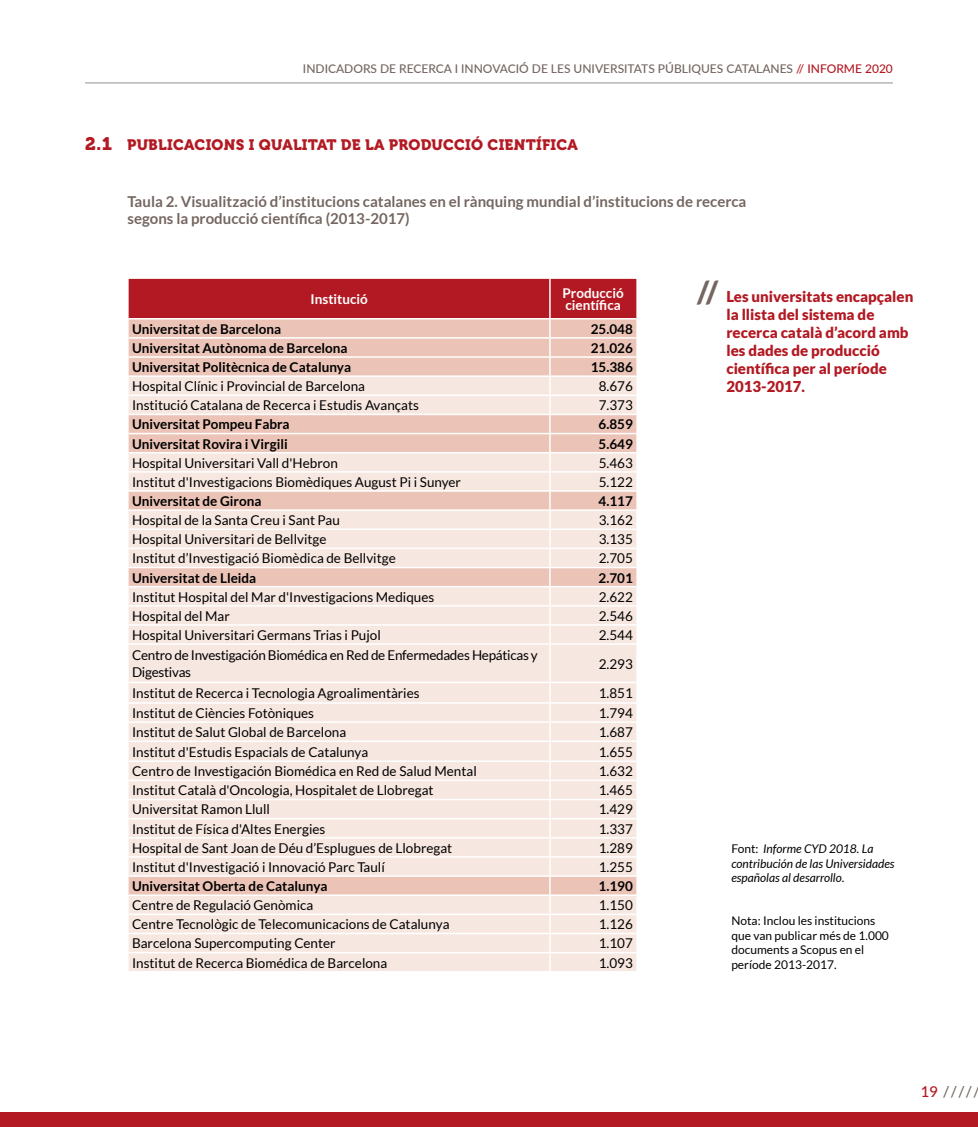
<style>
.page{position:relative;width:978px;height:1127px;background:#fff}
.page>*{position:absolute;margin:0;border:0;box-sizing:border-box;transform-origin:0 0}
.t1{font:900 30px "Lato";color:#746661}
.t2{font:700 15px/16.5px "Lato";color:#746661}
.t3{font:900 15px/18px "Lato";color:#b31922}
.t4{font:15px "Museo 900";letter-spacing:.015em;color:#b31922}
.t5{font:500 15px "Lato";color:#746661}
.t6{font:13.5px "Lato";color:#000}
.t7{font:700 13.5px "Lato";color:#000}
.t8{font:13.5px/16.5px "Lato";letter-spacing:-.02em;color:#000}
.t9{font:700 13.5px/12px "Lato";color:#fff}
.t10{font:12px/14.4px "Lato";color:#000}
.t11{font:500 12px "Lato";color:#746661}
.t12{font:italic 12px/14.4px "Lato";color:#000}
.s1{color:#b31922}
.s2{font-size:18px}
.s3{font-style:normal}
</style>
<div class="page">
<hr style="left:85px;top:82px;width:808px;height:1px;background:#9d9e9e">
<div style="left:0;top:1112px;width:978px;height:15px;background:#b31922"></div>
<div style="left:129px;top:645px;width:507px;height:326px;background:#f7e7e1"></div>
<svg style="left:129px;top:279px;width:507px;height:364px;background:#ecc6c0"></svg>
<hr style="left:549px;top:645px;width:2px;height:36px;background:#fff">
<hr style="left:129px;top:681px;width:421px;height:2px;background:#fff">
<hr style="left:550px;top:681px;width:86px;height:2px;background:#fff">
<hr style="left:129px;top:702px;width:421px;height:2px;background:#fff">
<hr style="left:550px;top:702px;width:86px;height:2px;background:#fff">
<hr style="left:129px;top:721px;width:421px;height:2px;background:#fff">
<hr style="left:550px;top:721px;width:86px;height:2px;background:#fff">
<hr style="left:129px;top:740px;width:421px;height:2px;background:#fff">
<hr style="left:550px;top:740px;width:86px;height:2px;background:#fff">
<hr style="left:129px;top:760px;width:421px;height:2px;background:#fff">
<hr style="left:550px;top:760px;width:86px;height:2px;background:#fff">
<hr style="left:129px;top:779px;width:421px;height:2px;background:#fff">
<hr style="left:550px;top:779px;width:86px;height:2px;background:#fff">
<hr style="left:129px;top:799px;width:421px;height:1px;background:#fff">
<hr style="left:550px;top:799px;width:86px;height:1px;background:#fff">
<hr style="left:129px;top:818px;width:421px;height:1px;background:#fff">
<hr style="left:550px;top:818px;width:86px;height:1px;background:#fff">
<hr style="left:129px;top:837px;width:421px;height:1px;background:#fff">
<hr style="left:550px;top:837px;width:86px;height:1px;background:#fff">
<hr style="left:129px;top:856px;width:421px;height:2px;background:#fff">
<hr style="left:550px;top:856px;width:86px;height:2px;background:#fff">
<hr style="left:129px;top:875px;width:421px;height:2px;background:#fff">
<hr style="left:550px;top:875px;width:86px;height:2px;background:#fff">
<hr style="left:129px;top:894px;width:421px;height:2px;background:#fff">
<hr style="left:550px;top:894px;width:86px;height:2px;background:#fff">
<hr style="left:129px;top:913px;width:421px;height:2px;background:#fff">
<hr style="left:550px;top:913px;width:86px;height:2px;background:#fff">
<hr style="left:129px;top:933px;width:421px;height:1px;background:#fff">
<hr style="left:550px;top:933px;width:86px;height:1px;background:#fff">
<hr style="left:129px;top:952px;width:421px;height:1px;background:#fff">
<hr style="left:550px;top:952px;width:86px;height:1px;background:#fff">
<svg style="left:549px;top:683px;width:2px;height:288px"></svg>
<p class="t11" style="left:303px;top:60px;width:591px">INDICADORS DE RECERCA I INNOVACIÓ DE LES UNIVERSITATS PÚBLIQUES CATALANES <span class="s1">// INFORME 2020</span></p>
<p class="t4" style="left:85px;top:136px;width:494px"><span class="s2">2.1</span> PUBLICACIONS I QUALITAT DE LA PRODUCCIÓ CIENTÍFICA</p>
<p class="t2" style="left:128px;top:193px;width:620px">Taula 2. Visualització d’institucions catalanes en el rànquing mundial d’institucions de recerca segons la producció científica (2013-2017)</p>
<p class="t9" style="left:311px;top:293px;width:59px">Institució</p>
<p class="t9" style="left:563px;top:287px;width:63px">Producció científica</p>
<p class="t7" style="left:132px;top:321px;width:151px">Universitat de Barcelona</p>
<p class="t7" style="left:591px;top:321px;width:44px">25.048</p>
<p class="t7" style="left:132px;top:340px;width:217px">Universitat Autònoma de Barcelona</p>
<p class="t7" style="left:591px;top:340px;width:44px">21.026</p>
<p class="t7" style="left:132px;top:359px;width:221px">Universitat Politècnica de Catalunya</p>
<p class="t7" style="left:591px;top:359px;width:44px">15.386</p>
<p class="t6" style="left:132px;top:379px;width:235px">Hospital Clínic i Provincial de Barcelona</p>
<p class="t6" style="left:599px;top:379px;width:36px">8.676</p>
<p class="t6" style="left:132px;top:398px;width:288px">Institució Catalana de Recerca i Estudis Avançats</p>
<p class="t6" style="left:599px;top:398px;width:36px">7.373</p>
<p class="t7" style="left:132px;top:417px;width:159px">Universitat Pompeu Fabra</p>
<p class="t7" style="left:599px;top:417px;width:36px">6.859</p>
<p class="t7" style="left:132px;top:436px;width:157px">Universitat Rovira i Virgili</p>
<p class="t7" style="left:599px;top:436px;width:36px">5.649</p>
<p class="t6" style="left:132px;top:455px;width:207px">Hospital Universitari Vall d'Hebron</p>
<p class="t6" style="left:599px;top:455px;width:36px">5.463</p>
<p class="t6" style="left:132px;top:474px;width:331px">Institut d'Investigacions Biomèdiques August Pi i Sunyer</p>
<p class="t6" style="left:599px;top:474px;width:36px">5.122</p>
<p class="t7" style="left:132px;top:493px;width:131px">Universitat de Girona</p>
<p class="t7" style="left:599px;top:493px;width:36px">4.117</p>
<p class="t6" style="left:132px;top:513px;width:209px">Hospital de la Santa Creu i Sant Pau</p>
<p class="t6" style="left:599px;top:513px;width:36px">3.162</p>
<p class="t6" style="left:132px;top:532px;width:196px">Hospital Universitari de Bellvitge</p>
<p class="t6" style="left:599px;top:532px;width:36px">3.135</p>
<p class="t6" style="left:132px;top:551px;width:265px">Institut d’Investigació Biomèdica de Bellvitge</p>
<p class="t6" style="left:599px;top:551px;width:36px">2.705</p>
<p class="t7" style="left:132px;top:570px;width:126px">Universitat de Lleida</p>
<p class="t7" style="left:599px;top:570px;width:36px">2.701</p>
<p class="t6" style="left:132px;top:589px;width:304px">Institut Hospital del Mar d'Investigacions Mediques</p>
<p class="t6" style="left:599px;top:589px;width:36px">2.622</p>
<p class="t6" style="left:132px;top:608px;width:99px">Hospital del Mar</p>
<p class="t6" style="left:599px;top:608px;width:36px">2.546</p>
<p class="t6" style="left:132px;top:627px;width:250px">Hospital Universitari Germans Trias i Pujol</p>
<p class="t6" style="left:599px;top:627px;width:36px">2.544</p>
<p class="t8" style="left:132px;top:647px;width:407px">Centro de Investigación Biomédica en Red de Enfermedades Hepáticas y<br>Digestivas</p>
<p class="t6" style="left:599px;top:656px;width:36px">2.293</p>
<p class="t6" style="left:132px;top:686px;width:289px">Institut de Recerca i Tecnologia Agroalimentàries</p>
<p class="t6" style="left:599px;top:686px;width:36px">1.851</p>
<p class="t6" style="left:132px;top:705px;width:184px">Institut de Ciències Fotòniques</p>
<p class="t6" style="left:599px;top:705px;width:36px">1.794</p>
<p class="t6" style="left:132px;top:725px;width:216px">Institut de Salut Global de Barcelona</p>
<p class="t6" style="left:599px;top:725px;width:36px">1.687</p>
<p class="t6" style="left:132px;top:744px;width:238px">Institut d'Estudis Espacials de Catalunya</p>
<p class="t6" style="left:599px;top:744px;width:36px">1.655</p>
<p class="t6" style="left:132px;top:764px;width:346px">Centro de Investigación Biomédica en Red de Salud Mental</p>
<p class="t6" style="left:599px;top:764px;width:36px">1.632</p>
<p class="t6" style="left:132px;top:783px;width:303px">Institut Català d'Oncologia, Hospitalet de Llobregat</p>
<p class="t6" style="left:599px;top:783px;width:36px">1.465</p>
<p class="t6" style="left:132px;top:802px;width:139px">Universitat Ramon Llull</p>
<p class="t6" style="left:599px;top:802px;width:36px">1.429</p>
<p class="t6" style="left:132px;top:821px;width:195px">Institut de Física d'Altes Energies</p>
<p class="t6" style="left:599px;top:821px;width:36px">1.337</p>
<p class="t6" style="left:132px;top:840px;width:322px">Hospital de Sant Joan de Déu d’Esplugues de Llobregat</p>
<p class="t6" style="left:599px;top:840px;width:36px">1.289</p>
<p class="t6" style="left:132px;top:859px;width:254px">Institut d'Investigació i Innovació Parc Taulí</p>
<p class="t6" style="left:599px;top:859px;width:36px">1.255</p>
<p class="t7" style="left:132px;top:878px;width:197px">Universitat Oberta de Catalunya</p>
<p class="t7" style="left:599px;top:878px;width:36px">1.190</p>
<p class="t6" style="left:132px;top:898px;width:183px">Centre de Regulació Genòmica</p>
<p class="t6" style="left:599px;top:898px;width:36px">1.150</p>
<p class="t6" style="left:132px;top:917px;width:319px">Centre Tecnològic de Telecomunicacions de Catalunya</p>
<p class="t6" style="left:599px;top:917px;width:36px">1.126</p>
<p class="t6" style="left:132px;top:936px;width:205px">Barcelona Supercomputing Center</p>
<p class="t6" style="left:599px;top:936px;width:36px">1.107</p>
<p class="t6" style="left:132px;top:955px;width:257px">Institut de Recerca Biomédica de Barcelona</p>
<p class="t6" style="left:599px;top:955px;width:36px">1.093</p>
<h1 class="t1" style="left:697px;top:274px;width:22px">//</h1>
<p class="t3" style="left:726px;top:288px;width:189px">Les universitats encapçalen la llista del sistema de recerca català d’acord amb les dades de producció científica per al període<br>2013-2017.</p>
<p class="t12" style="left:731px;top:842px;width:165px"><span class="s3">Font:</span> Informe CYD 2018. La contribución de las Universidades españolas al desarrollo<span class="s3">.</span></p>
<p class="t10" style="left:731px;top:914px;width:159px">Nota: Inclou les institucions que van publicar més de 1.000 documents a Scopus en el període 2013-2017.</p>
<p class="t5" style="left:921px;top:1081px;width:61px"><span class="s1">19</span> /////</p>
</div>
